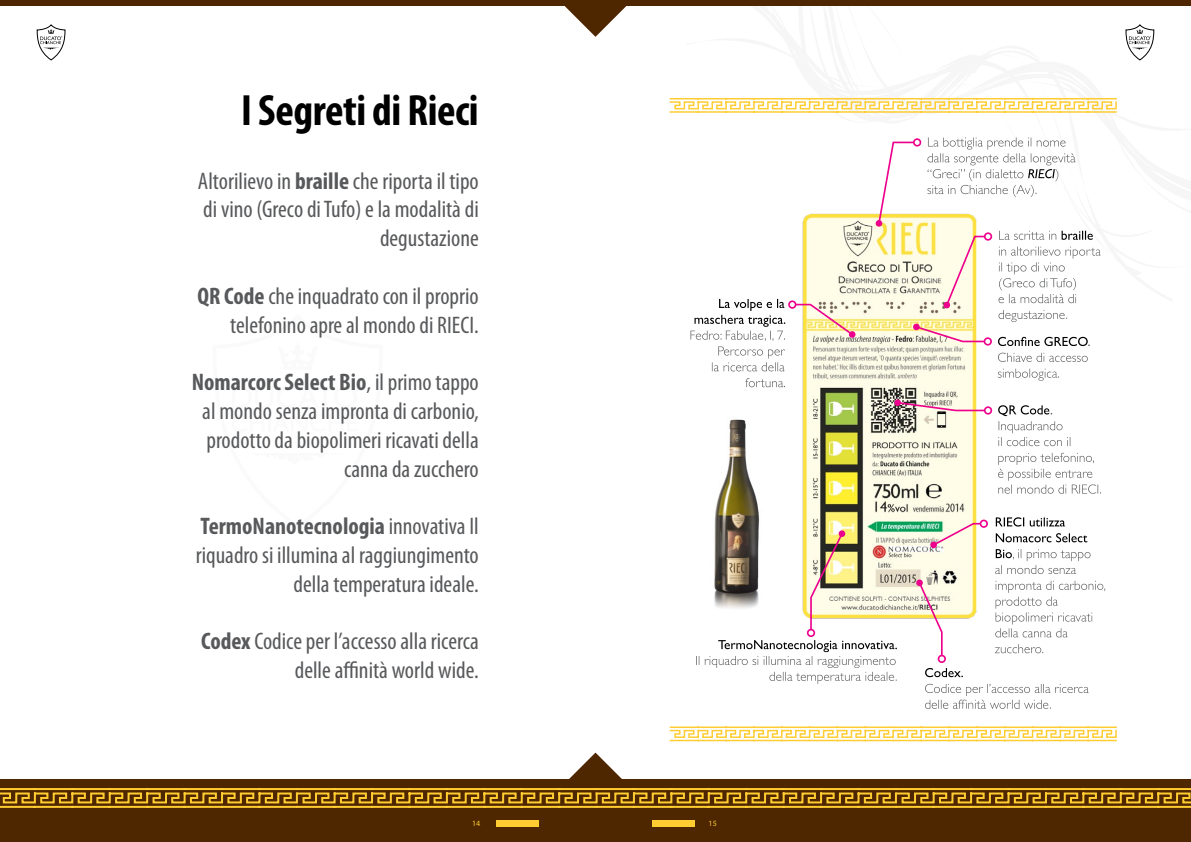
<style>
.page{position:relative;width:1191px;height:842px;background:#fff}
.page>*{position:absolute;margin:0;border:0;box-sizing:border-box;transform-origin:0 0}
.t1{font:700 condensed 44px "Myriad Pro";letter-spacing:-.01em;color:#000}
.t2{font:condensed 24px/28.8px "Myriad Pro";color:#58595b;text-align:right}
.t3{font:8px "Myriad Pro";color:#ffcc31}
.s1{font-weight:700}
</style>
<div class="page">
<div style="left:0;top:780px;width:1191px;height:62px;background:#4e2600"></div>
<svg style="left:558px;top:5px;width:74px;height:32px"></svg>
<svg style="left:37px;top:24px;width:29px;height:37px"></svg>
<img style="left:802px;top:225px;width:175px;height:394px">
<svg style="left:998px;top:310px;width:69px;height:12px"></svg>
<svg style="left:998px;top:247px;width:102px;height:56px"></svg>
<svg style="left:999px;top:231px;width:93px;height:9px"></svg>
<svg style="left:944px;top:235px;width:40px;height:72px"></svg>
<div style="left:943px;top:302px;width:7px;height:6px;background:#ec008c;border-radius:50%"></div>
<div style="left:984px;top:232px;width:8px;height:9px;border:2px solid #ec008c;border-radius:50%"></div>
<svg style="left:998px;top:369px;width:61px;height:12px"></svg>
<svg style="left:998px;top:353px;width:89px;height:9px"></svg>
<svg style="left:998px;top:337px;width:91px;height:9px"></svg>
<svg style="left:745px;top:378px;width:40px;height:9px"></svg>
<svg style="left:690px;top:299px;width:95px;height:72px"></svg>
<svg style="left:913px;top:324px;width:70px;height:19px"></svg>
<div style="left:983px;top:337px;width:9px;height:9px;border:2px solid #ec008c;border-radius:50%"></div>
<svg style="left:998px;top:453px;width:101px;height:41px"></svg>
<svg style="left:998px;top:405px;width:72px;height:41px"></svg>
<svg style="left:995px;top:644px;width:48px;height:9px"></svg>
<svg style="left:995px;top:581px;width:110px;height:56px"></svg>
<svg style="left:995px;top:549px;width:95px;height:25px"></svg>
<svg style="left:995px;top:533px;width:92px;height:9px"></svg>
<svg style="left:995px;top:517px;width:70px;height:9px"></svg>
<svg style="left:696px;top:640px;width:201px;height:44px"></svg>
<svg style="left:895px;top:401px;width:89px;height:11px"></svg>
<div style="left:894px;top:399px;width:7px;height:7px;background:#ec008c;border-radius:50%"></div>
<div style="left:984px;top:406px;width:8px;height:9px;border:2px solid #ec008c;border-radius:50%"></div>
<svg style="left:931px;top:522px;width:48px;height:25px"></svg>
<div style="left:930px;top:542px;width:7px;height:6px;background:#ec008c;border-radius:50%"></div>
<div style="left:979px;top:520px;width:9px;height:8px;border:2px solid #ec008c;border-radius:50%"></div>
<svg style="left:809px;top:531px;width:35px;height:100px;background:#dacbb0"></svg>
<div style="left:838px;top:530px;width:7px;height:7px;background:#ec008c;border-radius:50%"></div>
<div style="left:807px;top:629px;width:8px;height:8px;border:2px solid #ec008c;border-radius:50%"></div>
<svg style="left:794px;top:303px;width:60px;height:34px;background:#f6e3bf"></svg>
<div style="left:849px;top:331px;width:6px;height:7px;background:#ec008c;border-radius:50%"></div>
<div style="left:788px;top:300px;width:8px;height:9px;border:2px solid #ec008c;border-radius:50%"></div>
<img style="left:714px;top:419px;width:46px;height:190px">
<svg style="left:925px;top:684px;width:163px;height:25px"></svg>
<svg style="left:925px;top:668px;width:38px;height:9px"></svg>
<svg style="left:917px;top:581px;width:26px;height:74px"></svg>
<div style="left:916px;top:579px;width:6px;height:7px;background:#ec008c;border-radius:50%"></div>
<div style="left:937px;top:655px;width:9px;height:8px;border:2px solid #ec008c;border-radius:50%"></div>
<svg style="left:0;top:752px;width:1191px;height:75px"></svg>
<div style="left:0;top:0;width:1191px;height:5px;background:#4e2600"></div>
<svg style="left:669px;top:726px;width:448px;height:16px"></svg>
<svg style="left:669px;top:5px;width:522px;height:220px"></svg>
<h1 class="t1" style="left:241px;top:83px;width:239px">I Segreti di Rieci</h1>
<p class="t2" style="left:198px;top:166px;width:282px">Altorilievo in <span class="s1">braille</span> che riporta il tipo di vino (Greco di Tufo) e la modalità di degustazione</p>
<p class="t2" style="left:197px;top:281px;width:283px"><span class="s1">QR Code</span> che inquadrato con il proprio telefonino apre al mondo di RIECI.</p>
<p class="t2" style="left:192px;top:367px;width:288px"><span class="s1">Nomarcorc Select Bio</span>, il primo tappo al mondo senza impronta di carbonio, prodotto da biopolimeri ricavati della canna da zucchero</p>
<p class="t2" style="left:196px;top:511px;width:284px"><span class="s1">TermoNanotecnologia</span> innovativa Il riquadro si illumina al raggiungimento della temperatura ideale.</p>
<p class="t2" style="left:201px;top:627px;width:279px"><span class="s1">Codex</span> Codice per l’accesso alla ricerca delle affinità world wide.</p>
<p class="t3" style="left:472px;top:819px;width:10px">14</p>
<p class="t3" style="left:708px;top:819px;width:10px">15</p>
</div>
